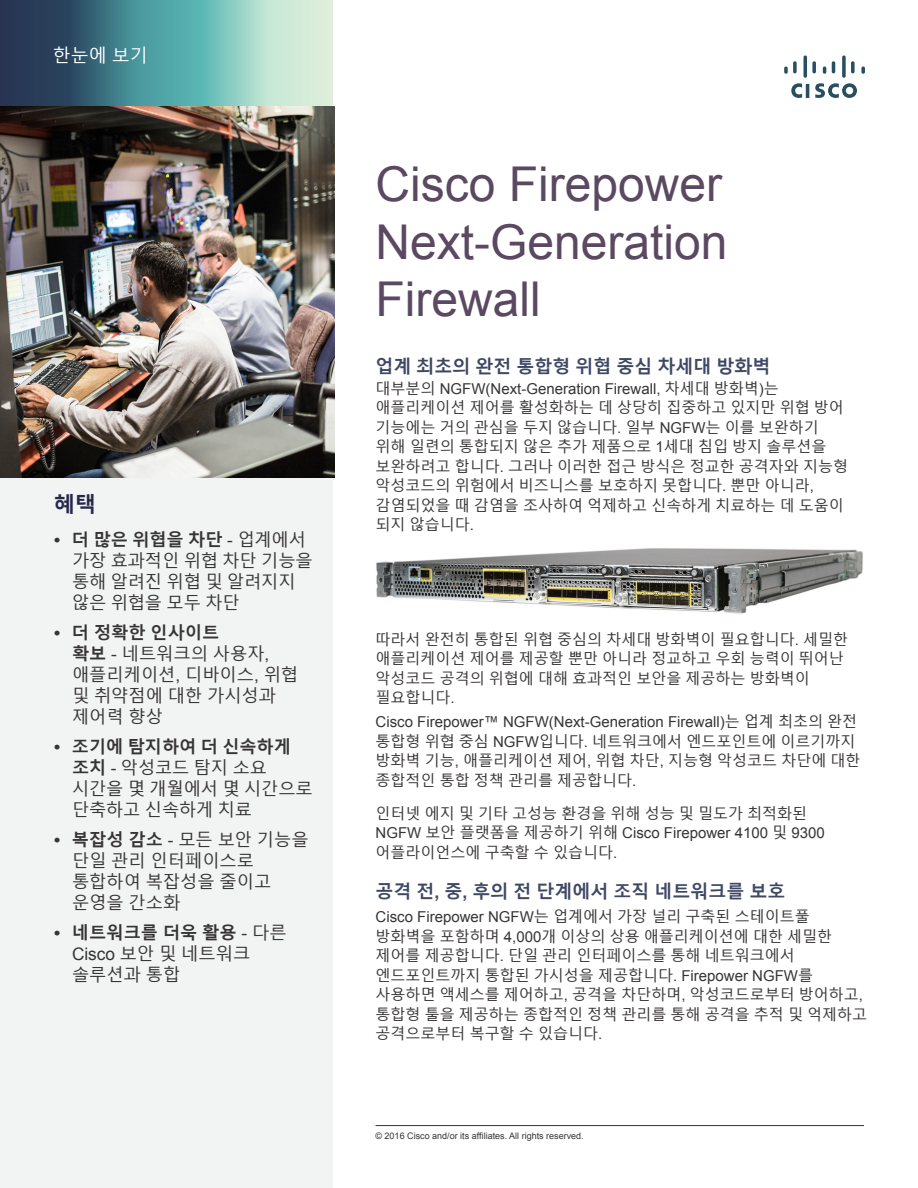
<style>
.page{position:relative;width:918px;height:1188px;background:#fff}
.page>*{position:absolute;margin:0;border:0;box-sizing:border-box;transform-origin:0 0}
.Paragraph_Style_7{font:48px/57.6px "Arial";color:#5b4861;text-align:justify}
.Paragraph_Style_2{font:700 21px "Malgun Gothic";color:#262849}
.Paragraph_Style_10{font:700 18px "Malgun Gothic";color:#3f4764}
.Paragraph_Style_9{font:700 18px "Malgun Gothic";color:#3f4764}
.Paragraph_Style_1{font:18px "Malgun Gothic";color:#fefefe}
.Paragraph_Style_3{font:17.25px/20.9px "Malgun Gothic";color:#373435}
.Paragraph_Style_5{font:17.25px/21px "Malgun Gothic";color:#373435}
.Paragraph_Style_1-2{font:15px/19.5px "Malgun Gothic";color:#373435}
.Paragraph_Style_11{font:15px/19.5px "Malgun Gothic";color:#373435}
.Paragraph_Style_7-2{font:15px/19.5px "Malgun Gothic";color:#373435}
.Paragraph_Style_12{font:15px/19.5px "Malgun Gothic";color:#373435}
.Paragraph_Style_1-3{font:9px "Arial";color:#373435}
.s1{font-family:"Arial";font-weight:700}
.s2{font-weight:700}
.s3{font-family:"Arial"}
</style>
<div class="page">
<div style="left:0;top:106px;width:333px;height:1082px;background:#f2f3f3"></div>
<svg style="left:0;top:0;width:333px;height:106px;background:#699a9e"></svg>
<img style="left:0;top:106px;width:335px;height:371px">
<svg style="left:784px;top:55px;width:81px;height:43px"></svg>
<hr style="left:376px;top:1125px;width:488px;height:1px;background:#373435">
<img style="left:376px;top:548px;width:487px;height:66px">
<p class="Paragraph_Style_1" style="left:53px;top:45px;width:97px">한눈에 보기</p>
<p class="Paragraph_Style_2" style="left:54px;top:492px;width:43px">혜택</p>
<p class="Paragraph_Style_3" style="left:72px;top:530px;width:242px;text-indent:-18px"><span class="s1">•</span> <span class="s2">더 많은 위협을 차단</span> <span class="s3">-</span> 업계에서 가장 효과적인 위협 차단 기능을 통해 알려진 위협 및 알려지지 않은 위협을 모두 차단</p>
<p class="Paragraph_Style_5" style="left:72px;top:623px;width:228px;text-indent:-18px"><span class="s1">•</span> <span class="s2">더 정확한 인사이트<br>확보</span> <span class="s3">-</span> 네트워크의 사용자<span class="s3">, </span>애플리케이션<span class="s3">,</span> 디바이스<span class="s3">,</span> 위협 및 취약점에 대한 가시성과 제어력 향상</p>
<p class="Paragraph_Style_5" style="left:72px;top:737px;width:242px;text-indent:-18px"><span class="s1">•</span> <span class="s2">조기에 탐지하여 더 신속하게 조치</span> <span class="s3">-</span> 악성코드 탐지 소요 시간을 몇 개월에서 몇 시간으로 단축하고 신속하게 치료</p>
<p class="Paragraph_Style_3" style="left:72px;top:829px;width:238px;text-indent:-18px"><span class="s1">•</span> <span class="s2">복잡성 감소</span> <span class="s3">-</span> 모든 보안 기능을 단일 관리 인터페이스로 통합하여 복잡성을 줄이고 운영을 간소화</p>
<p class="Paragraph_Style_3" style="left:72px;top:923px;width:216px;text-indent:-18px"><span class="s1">•</span> <span class="s2">네트워크를 더욱 활용</span> <span class="s3">-</span> 다른<br><span class="s3">Cisco</span> 보안 및 네트워크 솔루션과 통합</p>
<p class="Paragraph_Style_7" style="left:376px;top:156px;width:354px">Cisco Firepower Next-Generation Firewall</p>
<p class="Paragraph_Style_9" style="left:376px;top:356px;width:397px">업계 최초의 완전 통합형 위협 중심 차세대 방화벽</p>
<p class="Paragraph_Style_1-2" style="left:376px;top:379px;width:474px">대부분의 <span class="s3">NGFW(Next-Generation Firewall,</span> 차세대 방화벽<span class="s3">)</span>는 애플리케이션 제어를 활성화하는 데 상당히 집중하고 있지만 위협 방어 기능에는 거의 관심을 두지 않습니다<span class="s3">.</span> 일부 <span class="s3">NGFW</span>는 이를 보완하기 위해 일련의 통합되지 않은 추가 제품으로 <span class="s3">1</span>세대 침입 방지 솔루션을 보완하려고 합니다<span class="s3">.</span> 그러나 이러한 접근 방식은 정교한 공격자와 지능형 악성코드의 위험에서 비즈니스를 보호하지 못합니다<span class="s3">.</span> 뿐만 아니라<span class="s3">, </span>감염되었을 때 감염을 조사하여 억제하고 신속하게 치료하는 데 도움이 되지 않습니다<span class="s3">.</span></p>
<p class="Paragraph_Style_7-2" style="left:376px;top:630px;width:474px">따라서 완전히 통합된 위협 중심의 차세대 방화벽이 필요합니다<span class="s3">.</span> 세밀한 애플리케이션 제어를 제공할 뿐만 아니라 정교하고 우회 능력이 뛰어난 악성코드 공격의 위협에 대해 효과적인 보안을 제공하는 방화벽이 필요합니다<span class="s3">.</span></p>
<p class="Paragraph_Style_11" style="left:376px;top:712px;width:487px"><span class="s3">Cisco Firepower™ NGFW(Next-Generation Firewall)</span>는 업계 최초의 완전 통합형 위협 중심 <span class="s3">NGFW</span>입니다<span class="s3">.</span> 네트워크에서 엔드포인트에 이르기까지 방화벽 기능<span class="s3">,</span> 애플리케이션 제어<span class="s3">,</span> 위협 차단<span class="s3">,</span> 지능형 악성코드 차단에 대한 종합적인 통합 정책 관리를 제공합니다<span class="s3">.</span></p>
<p class="Paragraph_Style_12" style="left:376px;top:804px;width:451px">인터넷 에지 및 기타 고성능 환경을 위해 성능 및 밀도가 최적화된<br><span class="s3">NGFW</span> 보안 플랫폼을 제공하기 위해 <span class="s3">Cisco Firepower 4100</span> 및 <span class="s3">9300 </span>어플라이언스에 구축할 수 있습니다<span class="s3">.</span></p>
<p class="Paragraph_Style_10" style="left:376px;top:881px;width:412px">공격 전<span class="s3">,</span> 중<span class="s3">,</span> 후의 전 단계에서 조직 네트워크를 보호</p>
<p class="Paragraph_Style_1-2" style="left:376px;top:907px;width:493px"><span class="s3">Cisco Firepower NGFW</span>는 업계에서 가장 널리 구축된 스테이트풀 방화벽을 포함하며 <span class="s3">4,000</span>개 이상의 상용 애플리케이션에 대한 세밀한 제어를 제공합니다<span class="s3">.</span> 단일 관리 인터페이스를 통해 네트워크에서 엔드포인트까지 통합된 가시성을 제공합니다<span class="s3">. Firepower NGFW</span>를 사용하면 액세스를 제어하고<span class="s3">,</span> 공격을 차단하며<span class="s3">,</span> 악성코드로부터 방어하고<span class="s3">, </span>통합형 툴을 제공하는 종합적인 정책 관리를 통해 공격을 추적 및 억제하고 공격으로부터 복구할 수 있습니다<span class="s3">.</span></p>
<p class="Paragraph_Style_1-3" style="left:376px;top:1130px;width:210px">© 2016 Cisco and/or its affiliates. All rights reserved.</p>
</div>
